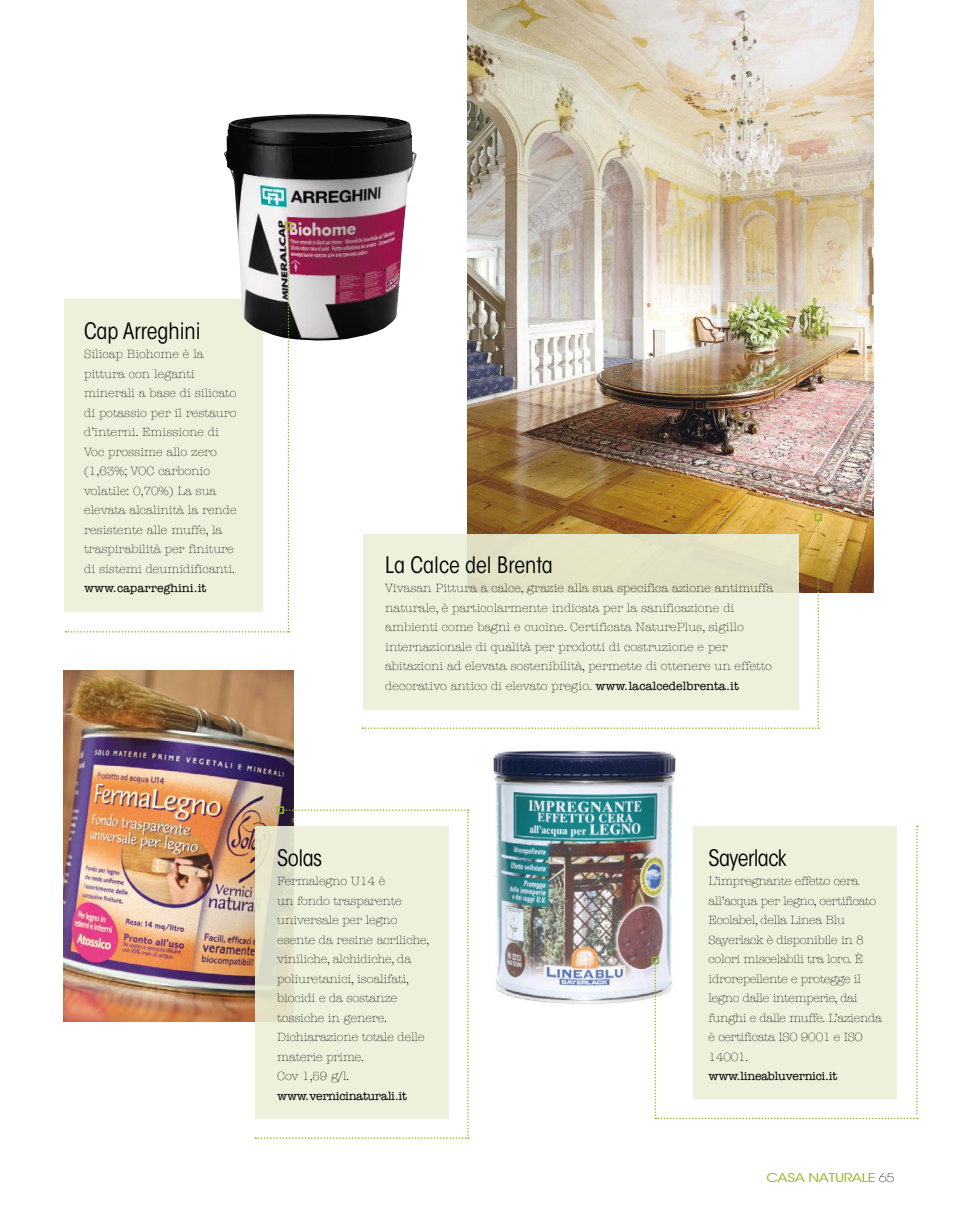
<style>
.page{position:relative;width:957px;height:1221px;background:#fff}
.page>*{position:absolute;margin:0;border:0;box-sizing:border-box;transform-origin:0 0}
.t1{font:condensed 22.5px "ITC Avant Garde Std";color:#000}
.t2{font:condensed 22.5px "ITC Avant Garde Std";letter-spacing:-.025em;color:#000}
.t3{font:300 12px/19.5px "American Typewriter Std";color:#000}
.t4{font:300 12px/19.5px "American Typewriter Std";letter-spacing:-.025em;color:#000}
.t5{font:500 12px "American Typewriter Std";letter-spacing:-.025em;color:#000}
.t6{font:500 12px "American Typewriter Std";color:#000}
.t7{font:12px "ITC Avant Garde Std";letter-spacing:-.025em;color:#94b420;scale:1.2 1}
.s1{font-weight:500}
.s2{font-weight:200;color:#000}
</style>
<div class="page">
<img style="left:64px;top:670px;width:230px;height:351px">
<img style="left:224px;top:114px;width:193px;height:228px">
<svg style="left:65px;top:228px;width:224px;height:404px"></svg>
<div style="left:285px;top:222px;width:7px;height:7px;border:2px solid #94b420"></div>
<img style="left:468px;top:0;width:405px;height:592px">
<svg style="left:255px;top:809px;width:214px;height:329px"></svg>
<div style="left:276px;top:806px;width:8px;height:7px;border:2px solid #94b420"></div>
<img style="left:493px;top:750px;width:183px;height:254px">
<svg style="left:362px;top:519px;width:457px;height:210px;background:#e8e7cf"></svg>
<div style="left:814px;top:513px;width:8px;height:8px;border:2px solid #94b420"></div>
<svg style="left:654px;top:825px;width:264px;height:294px"></svg>
<div style="left:651px;top:956px;width:8px;height:8px;border:2px solid #94b420"></div>
<h1 class="t1" style="left:84px;top:317px;width:118px">Cap Arreghini</h1>
<p class="t3" style="left:84px;top:344px;width:154px">Silicap Biohome è la pittura con leganti minerali a base di silicato di potassio per il restauro d’interni. Emissione di<br>Voc prossime allo zero (1,63%; VOC carbonio volatile: 0,70%) La sua elevata alcalinità la rende resistente alle muffe, la traspirabilità per finiture di sistemi deumidificanti.</p>
<p class="t6" style="left:84px;top:581px;width:124px">www.caparreghini.it</p>
<h1 class="t1" style="left:385px;top:551px;width:169px">La Calce del Brenta</h1>
<p class="t3" style="left:385px;top:578px;width:389px">Vivasan Pittura a calce, grazie alla sua specifica azione antimuffa naturale, è particolarmente indicata per la sanificazione di ambienti come bagni e cucine. Certificata NaturePlus, sigillo internazionale di qualità per prodotti di costruzione e per abitazioni ad elevata sostenibilità, permette di ottenere un effetto decorativo antico di elevato pregio. <span class="s1">www.lacalcedelbrenta.it</span></p>
<h1 class="t1" style="left:277px;top:843px;width:46px">Solas</h1>
<p class="t3" style="left:277px;top:871px;width:153px">Fermalegno U14 è<br>un fondo trasparente universale per legno esente da resine acriliche, viniliche, alchidiche, da poliuretanici, isoalifati, biocidi e da sostanze tossiche in genere.<br>Dichiarazione totale delle materie prime.<br>Cov 1,59 g/l.</p>
<p class="t5" style="left:277px;top:1088px;width:131px">www.vernicinaturali.it</p>
<h1 class="t2" style="left:708px;top:843px;width:80px">Sayerlack</h1>
<p class="t4" style="left:708px;top:871px;width:175px">L’impregnante effetto cera all’acqua per legno, certificato<br>Ecolabel, della Linea Blu<br>Sayerlack è disponibile in 8 colori miscelabili tra loro. è idrorepellente e protegge il legno dalle intemperie, dai funghi e dalle muffe. L’azienda è certificata ISO 9001 e ISO<br>14001.</p>
<p class="t5" style="left:708px;top:1069px;width:130px">www.lineabluvernici.it</p>
<p class="t7" style="left:766px;top:1170px;width:108px">CASA NATURALE <span class="s2">65</span></p>
</div>
